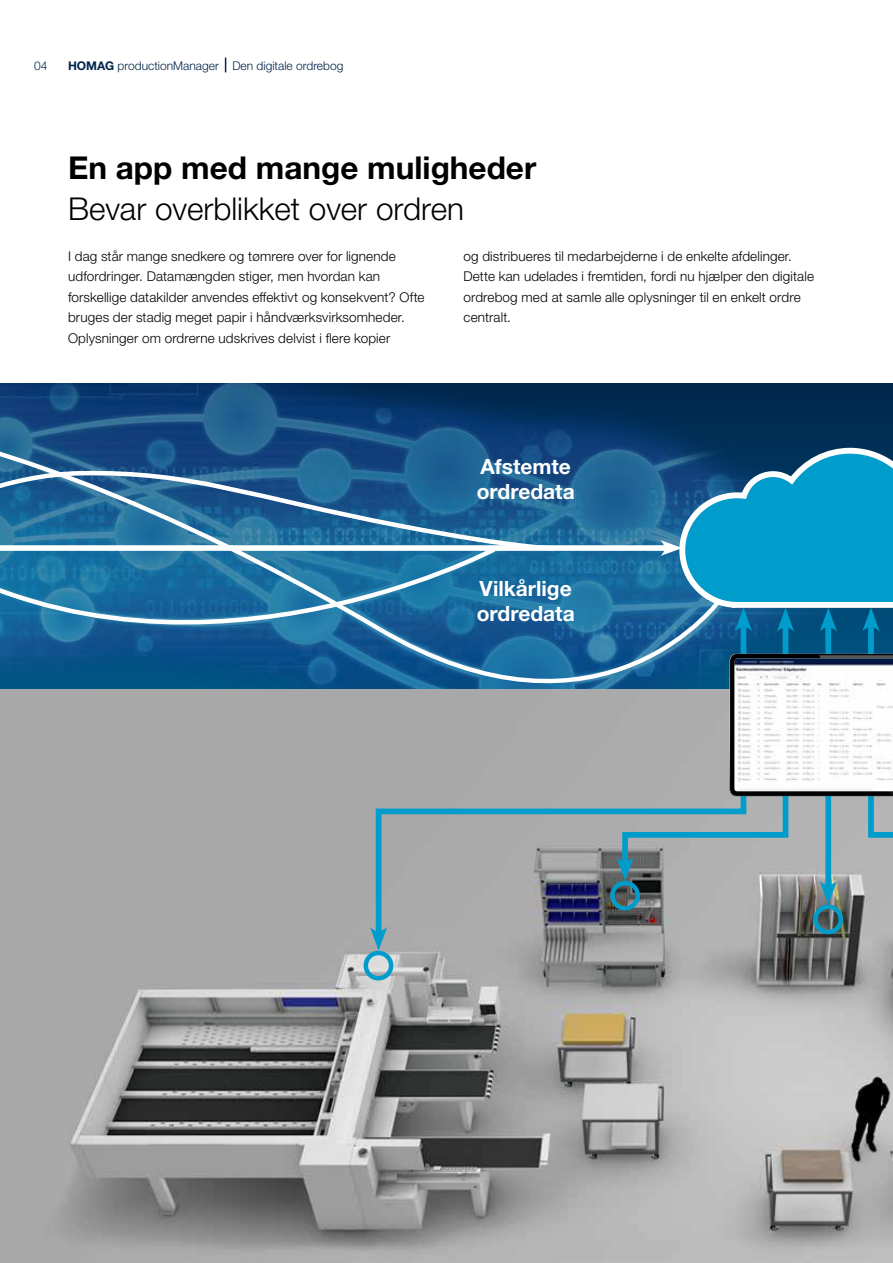
<style>
.page{position:relative;width:893px;height:1263px;background:#fff}
.page>*{position:absolute;margin:0;border:0;box-sizing:border-box;transform-origin:0 0}
.t1{font:300 31.5px "Helvetica Neue LTW1 G";color:#000}
.t2{font:700 31.5px "Helvetica Neue LTW1 G";color:#000}
.t3{font:700 21px/25.2px "Helvetica Neue LTW1 G";color:#fff}
.t4{font:300 13.5px/20.4px "Helvetica Neue LTW1 G";letter-spacing:.01em;color:#000}
.t5{font:300 12px "Helvetica Neue LTW1 G";color:#00254b}
.s1{font-weight:700}
</style>
<div class="page">
<img style="left:0;top:383px;width:893px;height:880px">
<svg style="left:373px;top:768px;width:243px;height:174px;background:#969ea3"></svg>
<svg style="left:370px;top:927px;width:17px;height:24px"></svg>
<svg style="left:0;top:414px;width:726px;height:354px;background:#5f839d"></svg>
<svg style="left:0;top:392px;width:499px;height:332px;background:#346f9a"></svg>
<div style="left:364px;top:951px;width:29px;height:29px;border:4px solid #009dcc;border-radius:50%"></div>
<div style="left:610px;top:881px;width:30px;height:29px;border:4px solid #009dcc;border-radius:50%"></div>
<svg style="left:225px;top:58px;width:1px;height:14px"></svg>
<svg style="left:616px;top:445px;width:277px;height:518px;background:#558da6"></svg>
<img style="left:735px;top:658px;width:158px;height:133px">
<p class="t5" style="left:34px;top:58px;width:15px">04</p>
<p class="t5" style="left:68px;top:58px;width:277px"><span class="s1">HOMAG</span> productionManager Den digitale ordrebog</p>
<h1 class="t2" style="left:68px;top:149px;width:470px">En app med mange muligheder</h1>
<h1 class="t1" style="left:68px;top:190px;width:397px">Bevar overblikket over ordren</h1>
<p class="t4" style="left:68px;top:246px;width:358px">I dag står mange snedkere og tømrere over for lignende udfordringer. Datamængden stiger, men hvordan kan forskellige datakilder anvendes effektivt og konsekvent? Ofte bruges der stadig meget papir i håndværksvirksomheder.<br>Oplysninger om ordrerne udskrives delvist i flere kopier</p>
<p class="t4" style="left:463px;top:246px;width:352px">og distribueres til medarbejderne i de enkelte afdelinger.<br>Dette kan udelades i fremtiden, fordi nu hjælper den digitale ordrebog med at samle alle oplysninger til en enkelt ordre centralt.</p>
<h2 class="t3" style="left:477px;top:454px;width:100px">Afstemte ordredata</h2>
<h2 class="t3" style="left:477px;top:575px;width:100px">Vilkårlige ordredata</h2>
</div>
